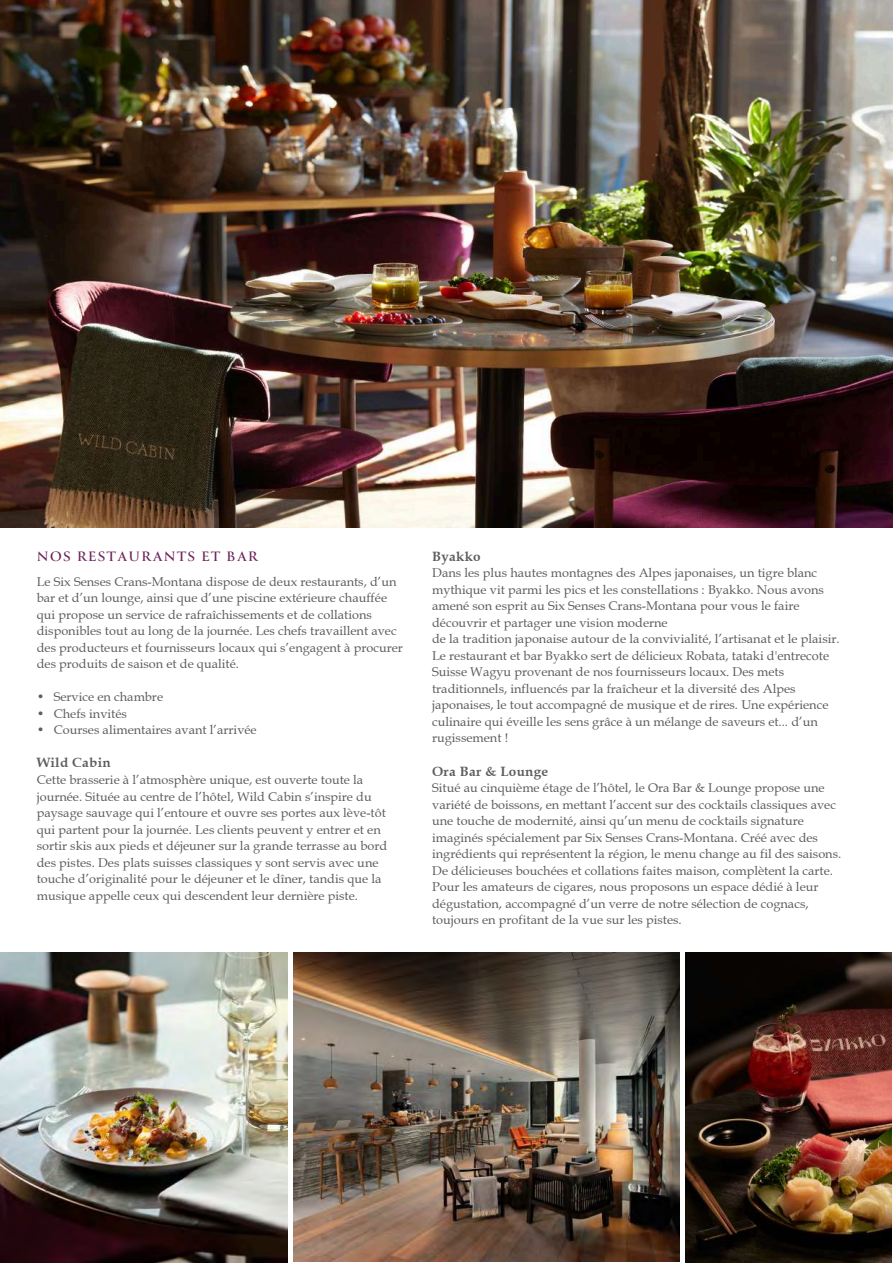
<style>
.page{position:relative;width:893px;height:1263px;background:#fff}
.page>*{position:absolute;margin:0;border:0;box-sizing:border-box;transform-origin:0 0}
.t1{font:700 15px "Canto";letter-spacing:.1em;color:#6d2158}
.t2{font:700 13.5px "Book Antiqua";letter-spacing:.02em;color:#5c5e5e}
.t3{font:12.75px/16.5px "Book Antiqua";color:#5c5e5e}
</style>
<div class="page">
<img style="left:0;top:0;width:893px;height:528px">
<img style="left:293px;top:952px;width:386px;height:310px">
<img style="left:685px;top:953px;width:206px;height:309px">
<img style="left:0;top:952px;width:287px;height:311px">
<p class="t1" style="left:37px;top:547px;width:223px">NOS RESTAURANTS ET BAR</p>
<p class="t3" style="left:37px;top:573px;width:368px">Le Six Senses Crans-Montana dispose de deux restaurants, d’un bar et d’un lounge, ainsi que d’une piscine extérieure chauffée qui propose un service de rafraîchissements et de collations disponibles tout au long de la journée. Les chefs travaillent avec des producteurs et fournisseurs locaux qui s’engagent à procurer des produits de saison et de qualité.</p>
<p class="t3" style="left:37px;top:689px;width:128px">• Service en chambre</p>
<p class="t3" style="left:37px;top:705px;width:92px">• Chefs invités</p>
<p class="t3" style="left:37px;top:722px;width:221px">• Courses alimentaires avant l’arrivée</p>
<p class="t2" style="left:37px;top:755px;width:76px">Wild Cabin</p>
<p class="t3" style="left:37px;top:771px;width:352px">Cette brasserie à l’atmosphère unique, est ouverte toute la journée. Située au centre de l’hôtel, Wild Cabin s’inspire du paysage sauvage qui l’entoure et ouvre ses portes aux lève-tôt qui partent pour la journée. Les clients peuvent y entrer et en sortir skis aux pieds et déjeuner sur la grande terrasse au bord des pistes. Des plats suisses classiques y sont servis avec une touche d’originalité pour le déjeuner et le dîner, tandis que la musique appelle ceux qui descendent leur dernière piste.</p>
<p class="t2" style="left:432px;top:548px;width:50px">Byakko</p>
<p class="t3" style="left:432px;top:565px;width:409px">Dans les plus hautes montagnes des Alpes japonaises, un tigre blanc mythique vit parmi les pics et les constellations : Byakko. Nous avons amené son esprit au Six Senses Crans-Montana pour vous le faire découvrir et partager une vision moderne<br>de la tradition japonaise autour de la convivialité, l’artisanat et le plaisir.<br>Le restaurant et bar Byakko sert de délicieux Robata, tataki d'entrecote Suisse Wagyu provenant de nos fournisseurs locaux. Des mets traditionnels, influencés par la fraîcheur et la diversité des Alpes japonaises, le tout accompagné de musique et de rires. Une expérience culinaire qui éveille les sens grâce à un mélange de saveurs et... d’un rugissement !</p>
<p class="t2" style="left:432px;top:763px;width:118px">Ora Bar &amp; Lounge</p>
<p class="t3" style="left:432px;top:779px;width:411px">Situé au cinquième étage de l’hôtel, le Ora Bar &amp; Lounge propose une variété de boissons, en mettant l’accent sur des cocktails classiques avec une touche de modernité, ainsi qu’un menu de cocktails signature imaginés spécialement par Six Senses Crans-Montana. Créé avec des ingrédients qui représentent la région, le menu change au fil des saisons.<br>De délicieuses bouchées et collations faites maison, complètent la carte.<br>Pour les amateurs de cigares, nous proposons un espace dédié à leur dégustation, accompagné d’un verre de notre sélection de cognacs, toujours en profitant de la vue sur les pistes.</p>
</div>
